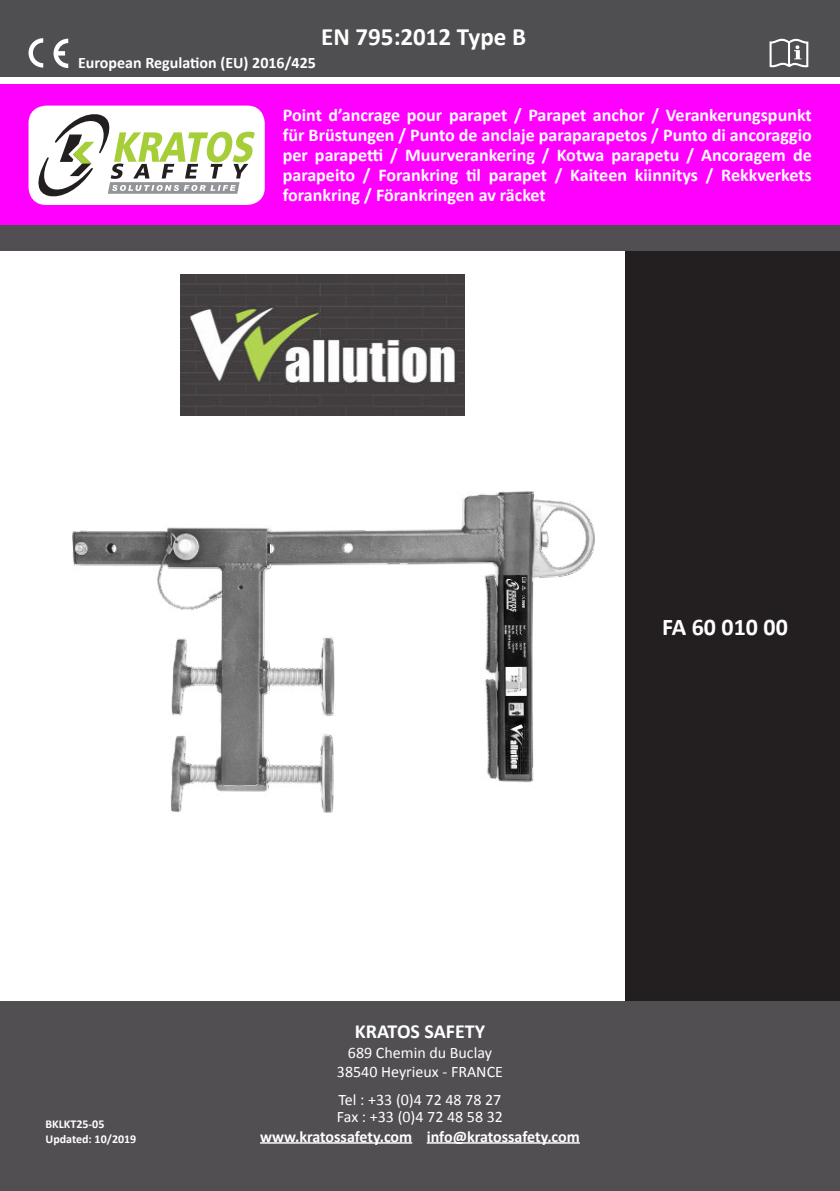
<style>
.page{position:relative;width:840px;height:1191px;background:#fff}
.page>*{position:absolute;margin:0;border:0;box-sizing:border-box;transform-origin:0 0}
.t1{font:700 25px "Calibri";color:#fff}
.t2{font:700 24px "Calibri";color:#fff}
.t3{font:700 20px "Calibri";color:#fff}
.t4{font:700 18px/20px "Calibri";color:#fff;text-align:justify}
.t5{font:16px/19.4px "Calibri";color:#fff;text-align:center}
.t6{font:700 16px "Calibri";color:#fff}
.t7{font:700 12px/14.4px "Calibri";color:#fff}
</style>
<div class="page">
<div style="left:625px;top:251px;width:214px;height:751px;background:#231f20"></div>
<div style="left:0;top:1001px;width:839px;height:190px;background:#514f52"></div>
<div style="left:0;top:0;width:839px;height:77px;background:#4f4f52"></div>
<div style="left:0;top:85px;width:839px;height:140px;background:#f0f"></div>
<div style="left:0;top:225px;width:839px;height:25px;background:#514f52"></div>
<svg style="left:769px;top:38px;width:38px;height:30px"></svg>
<svg style="left:29px;top:38px;width:39px;height:30px"></svg>
<div style="left:29px;top:106px;width:235px;height:99px;background:#fff;border-radius:18px"></div>
<hr style="left:260px;top:1142px;width:152px;height:1px;background:#fff">
<hr style="left:426px;top:1142px;width:153px;height:1px;background:#fff">
<svg style="left:33px;top:107px;width:222px;height:96px"></svg>
<img style="left:180px;top:274px;width:284px;height:142px">
<img style="left:72px;top:492px;width:522px;height:320px">
<h1 class="t1" style="left:321px;top:27px;width:206px">EN 795:2012 Type B</h1>
<p class="t6" style="left:78px;top:52px;width:239px">European Regulation (EU) 2016/425</p>
<p class="t4" style="left:282px;top:106px;width:530px">Point d’ancrage pour parapet / Parapet anchor / Verankerungspunkt für Brüstungen / Punto de anclaje paraparapetos / Punto di ancoraggio per parapetti / Muurverankering / Kotwa parapetu / Ancoragem de parapeito / Forankring til parapet / Kaiteen kiinnitys / Rekkverkets forankring / Förankringen av räcket</p>
<h2 class="t2" style="left:661px;top:617px;width:127px">FA 60 010 00</h2>
<p class="t7" style="left:46px;top:1116px;width:92px">BKLKT25-05<br>Updated: 10/2019</p>
<p class="t3" style="left:354px;top:1019px;width:132px">KRATOS SAFETY</p>
<p class="t5" style="left:337px;top:1044px;width:167px">689 Chemin du Buclay<br>38540 Heyrieux - FRANCE</p>
<p class="t5" style="left:337px;top:1091px;width:167px;line-height:17.4px;text-align:left">Tel : +33 (0)4 72 48 78 27<br>Fax : +33 (0)4 72 48 58 32</p>
<p class="t6" style="left:260px;top:1126px;width:321px">www.kratossafety.com info@kratossafety.com</p>
</div>
